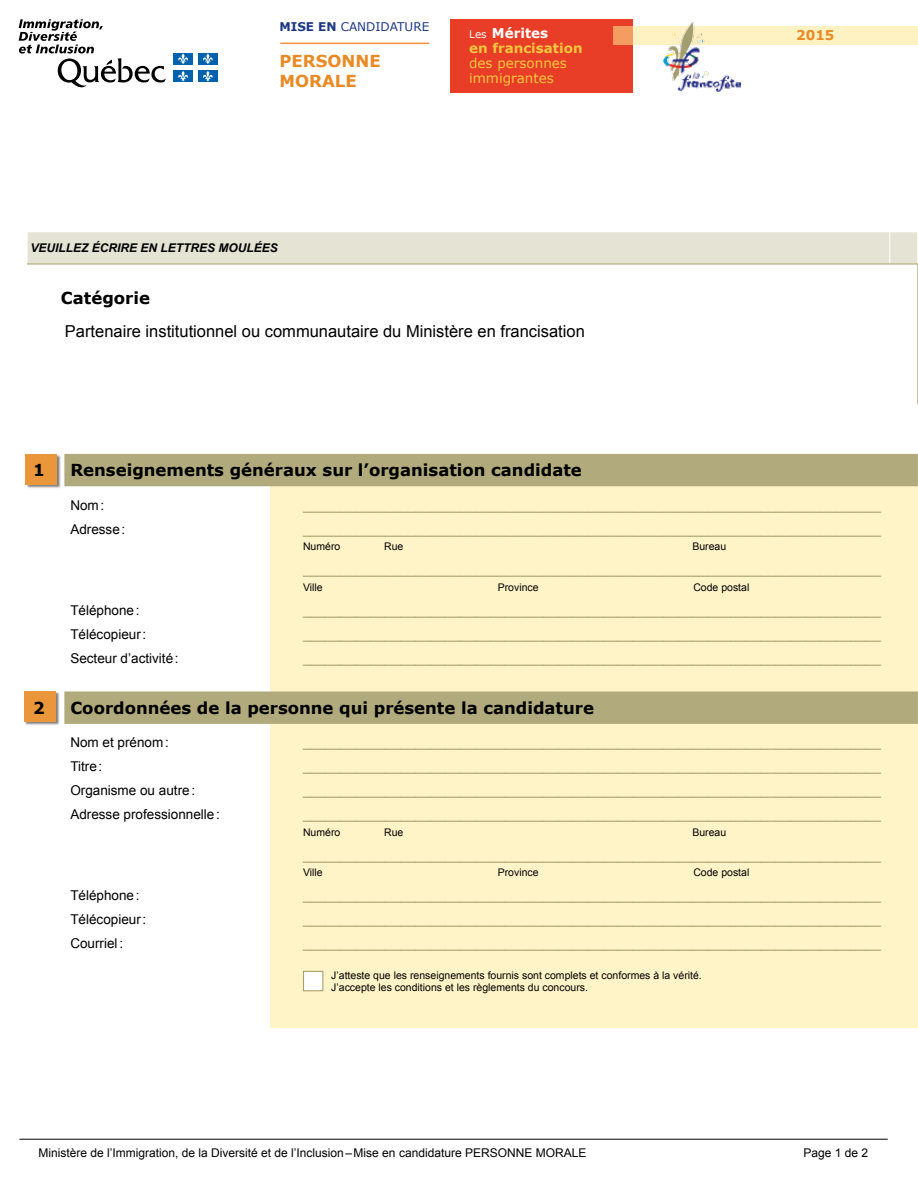
<style>
.page{position:relative;width:918px;height:1188px;background:#fff}
.page>*{position:absolute;margin:0;border:0;box-sizing:border-box;transform-origin:0 0}
.t1{font:700 16.5px "Verdana";color:#000}
.t2{font:16.5px "Arial";color:#000}
.t3{font:700 16.5px/19.8px "Verdana";color:#e88b26}
.t4{font:13.5px/24px "Arial";color:#a8a16d;text-align:justify}
.t5{font:13.5px/24px "Arial";color:#000}
.t6{font:700 13.5px/15px "Verdana";color:#f4c73f}
.t7{font:13.5px/15px "Verdana";color:#f4c73f}
.t8{font:700 13.5px "Verdana";color:#e88b26}
.t9{font:12px "Arial";color:#000}
.t10{font:italic 700 12px "Arial";color:#000}
.t11{font:12px "Verdana";color:#1d3983}
.t12{font:10.5px/12.6px "Arial";color:#000}
.s1{font-weight:700}
.s2{font-weight:400;font-size:10.5px;color:#fff}
.s3{color:#fff}
</style>
<div class="page">
<div style="left:451px;top:19px;width:182px;height:73px;background:#e83d26"></div>
<svg style="left:613px;top:26px;width:305px;height:18px;background:#feeab9"></svg>
<img style="left:663px;top:22px;width:77px;height:69px">
<hr style="left:280px;top:43px;width:149px;height:1px;background:#f6933c">
<div style="left:26px;top:454px;width:35px;height:34px;background:#000;opacity:.5"></div>
<div style="left:26px;top:454px;width:31px;height:30px;background:#ea973c"></div>
<div style="left:24px;top:692px;width:35px;height:34px;background:#000;opacity:.5"></div>
<div style="left:24px;top:691px;width:31px;height:30px;background:#ea973c"></div>
<div style="left:270px;top:454px;width:648px;height:574px;background:#fff4c8"></div>
<svg style="left:64px;top:454px;width:854px;height:270px"></svg>
<hr style="left:917px;top:264px;width:1px;height:140px;background:#a8a16d">
<svg style="left:27px;top:232px;width:891px;height:33px;background:#e3e1d1"></svg>
<hr style="left:19px;top:1139px;width:869px;height:1px;background:#000">
<svg style="left:19px;top:19px;width:147px;height:69px"></svg>
<div style="left:173px;top:53px;width:20px;height:12px;background:#0062ad"></div>
<svg style="left:178px;top:53px;width:10px;height:11px"></svg>
<div style="left:198px;top:53px;width:20px;height:12px;background:#0062ad"></div>
<svg style="left:203px;top:53px;width:10px;height:11px"></svg>
<div style="left:173px;top:70px;width:20px;height:12px;background:#0062ad"></div>
<svg style="left:178px;top:71px;width:10px;height:11px"></svg>
<div style="left:198px;top:70px;width:20px;height:12px;background:#0062ad"></div>
<svg style="left:203px;top:71px;width:10px;height:11px"></svg>
<div style="left:303px;top:971px;width:20px;height:20px;background:#fff;border:1px solid #a8a16d"></div>
<p class="t11" style="left:279px;top:19px;width:151px"><span class="s1">Mise en</span> candidature</p>
<p class="t3" style="left:279px;top:50px;width:103px">personne m orale</p>
<p class="t6" style="left:469px;top:25px;width:115px"><span class="s2">Les</span> <span class="s3">Mérites<br></span>en francisation</p>
<p class="t7" style="left:469px;top:55px;width:99px">des personnes immigrantes</p>
<p class="t10" style="left:31px;top:240px;width:249px">VEUILLEZ ÉCRIRE EN LETTRES MOULÉES</p>
<p class="t1" style="left:61px;top:287px;width:91px">Catégorie</p>
<p class="t2" style="left:65px;top:320px;width:521px">Partenaire institutionnel ou communautaire du Ministère en francisation</p>
<p class="t8" style="left:796px;top:27px;width:40px">2015</p>
<p class="t1" style="left:33px;top:460px;width:13px">1</p>
<p class="t1" style="left:70px;top:460px;width:513px">Renseignements généraux sur l’organisation candidate</p>
<p class="t5" style="left:70px;top:493px;width:56px">Nom:<br>Adresse:</p>
<p class="t4" style="left:303px;top:493px;width:579px">_____________________________________________________________________________ _____________________________________________________________________________</p>
<p class="t12" style="left:303px;top:540px;width:39px">Numéro</p>
<p class="t12" style="left:384px;top:540px;width:21px">Rue</p>
<p class="t12" style="left:692px;top:540px;width:35px">Bureau</p>
<p class="t4" style="left:303px;top:558px;width:579px">_____________________________________________________________________________</p>
<p class="t12" style="left:303px;top:581px;width:21px">Ville</p>
<p class="t12" style="left:498px;top:581px;width:42px">Province</p>
<p class="t12" style="left:693px;top:581px;width:58px">Code postal</p>
<p class="t4" style="left:303px;top:598px;width:579px">_____________________________________________________________________________ _____________________________________________________________________________ _____________________________________________________________________________</p>
<p class="t5" style="left:70px;top:598px;width:110px">Téléphone:<br>Télécopieur:<br>Secteur d’activité:</p>
<p class="t1" style="left:33px;top:698px;width:13px">2</p>
<p class="t1" style="left:70px;top:698px;width:525px">Coordonnées de la personne qui présente la candidature</p>
<p class="t5" style="left:70px;top:731px;width:151px">Nom et prénom:<br>Titre:<br>Organisme ou autre:<br>Adresse professionnelle:</p>
<p class="t4" style="left:303px;top:731px;width:579px">_____________________________________________________________________________ _____________________________________________________________________________ _____________________________________________________________________________ _____________________________________________________________________________</p>
<p class="t12" style="left:303px;top:826px;width:39px">Numéro</p>
<p class="t12" style="left:384px;top:826px;width:21px">Rue</p>
<p class="t12" style="left:692px;top:826px;width:35px">Bureau</p>
<p class="t4" style="left:303px;top:843px;width:579px">_____________________________________________________________________________</p>
<p class="t12" style="left:303px;top:866px;width:21px">Ville</p>
<p class="t12" style="left:498px;top:866px;width:42px">Province</p>
<p class="t12" style="left:693px;top:866px;width:58px">Code postal</p>
<p class="t4" style="left:303px;top:884px;width:579px">_____________________________________________________________________________ _____________________________________________________________________________ _____________________________________________________________________________</p>
<p class="t5" style="left:70px;top:884px;width:77px">Téléphone:<br>Télécopieur:<br>Courriel:</p>
<p class="t12" style="left:331px;top:969px;width:372px">J’atteste que les renseignements fournis sont complets et conformes à la vérité.<br>J’accepte les conditions et les règlements du concours.</p>
<p class="t9" style="left:39px;top:1144px;width:549px">Ministère de l’Immigration, de la Diversité et de l’Inclusion–Mise en candidature PERSONNE MORALE</p>
<p class="t9" style="left:804px;top:1144px;width:66px">Page 1 de 2</p>
</div>
